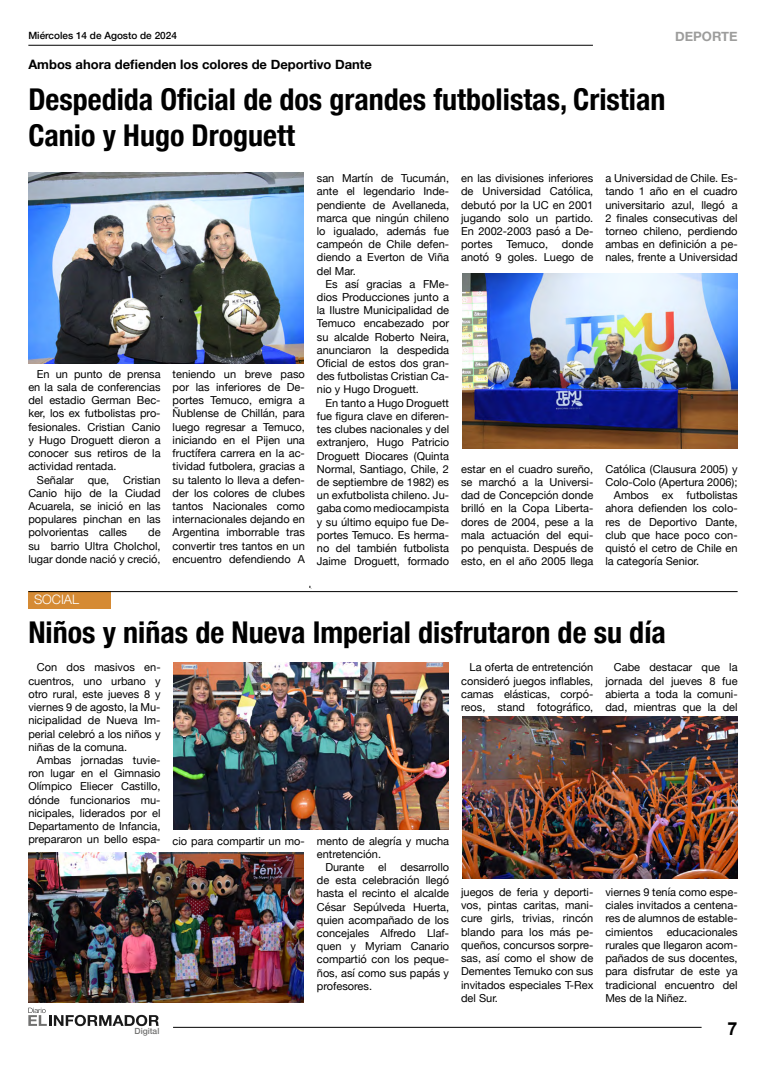
<style>
.page{position:relative;width:766px;height:1078px;background:#fff}
.page>*{position:absolute;margin:0;border:0;box-sizing:border-box;transform-origin:0 0}
.t1{font:700 condensed 30px/36px "Helvetica Neue";color:#000}
.t2{font:700 18px "Arial";color:#000}
.t3{font:700 13px "Helvetica Neue";color:#000}
.t4{font:700 13px "Helvetica Neue";color:#9d9d9c}
.t5{font:300 13px "Helvetica Neue";color:#fff}
.t6{font:11px/13.2px "Helvetica Neue";color:#000;text-align:justify}
.t7{font:500 10px "Helvetica Neue";color:#000}
.t8{font:500 8.5px "Helvetica Neue";color:#717170}
</style>
<div class="page">
<hr style="left:28px;top:45px;width:564px;height:1px;background:#000">
<hr style="left:173px;top:1026px;width:528px;height:1px;background:#000">
<svg style="left:28px;top:1007px;width:131px;height:18px"></svg>
<div style="left:28px;top:591px;width:83px;height:17px;background:#d58a34"></div>
<hr style="left:28px;top:591px;width:709px;height:1px;background:#000">
<img style="left:28px;top:172px;width:275px;height:191px">
<img style="left:462px;top:274px;width:275px;height:174px">
<img style="left:173px;top:662px;width:275px;height:167px">
<img style="left:462px;top:716px;width:275px;height:161px">
<img style="left:28px;top:852px;width:275px;height:150px">
<p class="t7" style="left:28px;top:28px;width:150px">Miércoles 14 de Agosto de 2024</p>
<p class="t3" style="left:28px;top:55px;width:345px">Ambos ahora defienden los colores de Deportivo Dante</p>
<h1 class="t1" style="left:28px;top:79px;width:638px">Despedida Oficial de dos grandes futbolistas, Cristian<br>Canio y Hugo Droguett</h1>
<p class="t4" style="left:675px;top:26px;width:64px">DEPORTE</p>
<p class="t6" style="left:28px;top:368px;width:134px;text-indent:9px">En un punto de prensa en la sala de conferencias del estadio German Bec&shy;ker, los ex futbolistas pro&shy;fesionales. Cristian Canio y Hugo Droguett dieron a conocer sus retiros de la actividad rentada.</p>
<p class="t6" style="left:28px;top:473px;width:134px;text-indent:9px">Señalar que, Cristian Canio hijo de la Ciudad Acuarela, se inició en las populares pinchan en las polvorientas calles</p>
<p class="t6" style="left:28px;top:526px;width:134px;text-indent:120px">de su barrio Ultra Cholchol, lugar donde nació y creció,</p>
<p class="t6" style="left:172px;top:368px;width:134px">teniendo un breve paso por las inferiores de De&shy;portes Temuco, emigra a Ñublense de Chillán, para luego regresar a Temuco, iniciando en el Pijen una fructífera carrera en la ac&shy;tividad futbolera, gracias a su talento lo lleva a defen&shy;der los colores de clubes tantos Nacionales como internacionales dejando en Argentina imborrable tras convertir tres tantos en un encuentro defendiendo A</p>
<p class="t6" style="left:317px;top:172px;width:134px">san Martín de Tucumán, ante el legendario Inde&shy;pendiente de Avellaneda, marca que ningún chileno lo igualado, además fue campeón de Chile defen&shy;diendo a Everton de Viña del Mar.</p>
<p class="t6" style="left:317px;top:278px;width:134px;text-indent:9px">Es así gracias a FMe&shy;dios Producciones junto a la Ilustre Municipalidad de Temuco encabezado por su alcalde Roberto Neira, anunciaron la despedida Oficial de estos dos gran&shy;des futbolistas Cristian Ca&shy;nio y Hugo Droguett.</p>
<p class="t6" style="left:317px;top:396px;width:134px;text-indent:9px">En tanto a Hugo Droguett fue figura clave en diferen&shy;tes clubes nacionales y del extranjero, Hugo Patricio Droguett Diocares (Quinta Normal, Santiago, Chile, 2 de septiembre de 1982) es un exfutbolista chileno. Ju&shy;gaba como mediocampista y su último equipo fue De&shy;portes Temuco. Es herma&shy;no del también futbolista Jaime Droguett, formado</p>
<p class="t6" style="left:461px;top:172px;width:134px">en las divisiones inferiores de Universidad Católica, debutó por la UC en 2001 jugando solo un partido.<br>En 2002-2003 pasó a De&shy;portes</p>
<p class="t6" style="left:461px;top:238px;width:134px;text-align:right">donde<br>anotó 9 goles. Luego de</p>
<p class="t6" style="left:506px;top:238px;width:43px">Temuco,</p>
<p class="t6" style="left:461px;top:462px;width:134px">estar en el cuadro sureño, se marchó a la Universi&shy;dad de Concepción donde brilló en la Copa Liberta&shy;dores de 2004, pese a la mala actuación del equi&shy;po penquista. Después de esto, en el año 2005 llega</p>
<p class="t6" style="left:605px;top:172px;width:134px">a Universidad de Chile. Es&shy;tando 1 año en el cuadro universitario azul, llegó a 2 finales consecutivas del torneo chileno, perdiendo ambas en definición a pe&shy;nales, frente a Universidad</p>
<p class="t6" style="left:605px;top:462px;width:134px">Católica (Clausura 2005) y</p>
<p class="t6" style="left:605px;top:476px;width:134px">Colo-Colo (Apertura 2006);</p>
<p class="t6" style="left:613px;top:489px;width:125px">Ambos ex futbolistas</p>
<p class="t6" style="left:605px;top:502px;width:134px">ahora defienden los colo-</p>
<p class="t6" style="left:605px;top:515px;width:134px">res de Deportivo Dante,</p>
<p class="t6" style="left:605px;top:528px;width:134px">club que hace poco con-</p>
<p class="t6" style="left:605px;top:542px;width:134px">quistó el cetro de Chile en</p>
<p class="t6" style="left:605px;top:555px;width:95px">la categoría Senior.</p>
<p class="t5" style="left:34px;top:589px;width:47px">SOCIAL</p>
<h1 class="t1" style="left:28px;top:612px;width:639px">Niños y niñas de Nueva Imperial disfrutaron de su día</h1>
<p class="t6" style="left:28px;top:661px;width:134px;text-indent:9px">Con dos masivos en&shy;cuentros, uno urbano y otro rural, este jueves 8 y viernes 9 de agosto, la Mu&shy;nicipalidad de Nueva Im&shy;perial celebró a los niños y niñas de la comuna.</p>
<p class="t6" style="left:28px;top:753px;width:134px;text-indent:9px">Ambas jornadas tuvie&shy;ron lugar en el Gimnasio Olímpico Eliecer Castillo, dónde funcionarios mu&shy;nicipales, liderados por el Departamento de Infancia,</p>
<p class="t6" style="left:28px;top:834px;width:422px">prepararon un bello espa- cio para compartir un mo- mento de alegría y mucha</p>
<p class="t6" style="left:317px;top:847px;width:66px">entretención.</p>
<p class="t6" style="left:325px;top:860px;width:40px">Durante</p>
<p class="t6" style="left:378px;top:860px;width:10px">el</p>
<p class="t6" style="left:317px;top:860px;width:134px;text-indent:84px">desarrollo de esta celebración llegó hasta el recinto el alcalde César Sepúlveda Huerta, quien acompañado de los concejales Alfredo Llaf&shy;quen y Myriam Canario compartió con los peque&shy;ños, así como sus papás y profesores.</p>
<p class="t8" style="left:134px;top:1023px;width:26px">Digital</p>
<p class="t6" style="left:461px;top:661px;width:134px;text-indent:9px">La oferta de entretención consideró juegos inflables, camas elásticas, corpó&shy;reos, stand fotográfico,</p>
<p class="t6" style="left:605px;top:661px;width:134px;text-indent:9px">Cabe destacar que la jornada del jueves 8 fue abierta a toda la comuni&shy;dad, mientras que la del</p>
<p class="t6" style="left:461px;top:885px;width:134px">juegos de feria y deporti&shy;vos, pintas caritas, mani&shy;cure girls, trivias, rincón blando para los más pe&shy;queños, concursos sorpre&shy;sas, así como el show de Dementes Temuko con sus invitados especiales T-Rex del Sur.</p>
<p class="t6" style="left:605px;top:885px;width:134px">viernes 9 tenía como espe&shy;ciales invitados a centena&shy;res de alumnos de estable&shy;cimientos</p>
<p class="t6" style="left:605px;top:925px;width:134px;text-indent:61px">educacionales rurales que llegaron acom&shy;pañados de sus docentes, para disfrutar de este ya tradicional encuentro del Mes de la Niñez.</p>
<h2 class="t2" style="left:727px;top:1016px;width:12px">7</h2>
</div>
